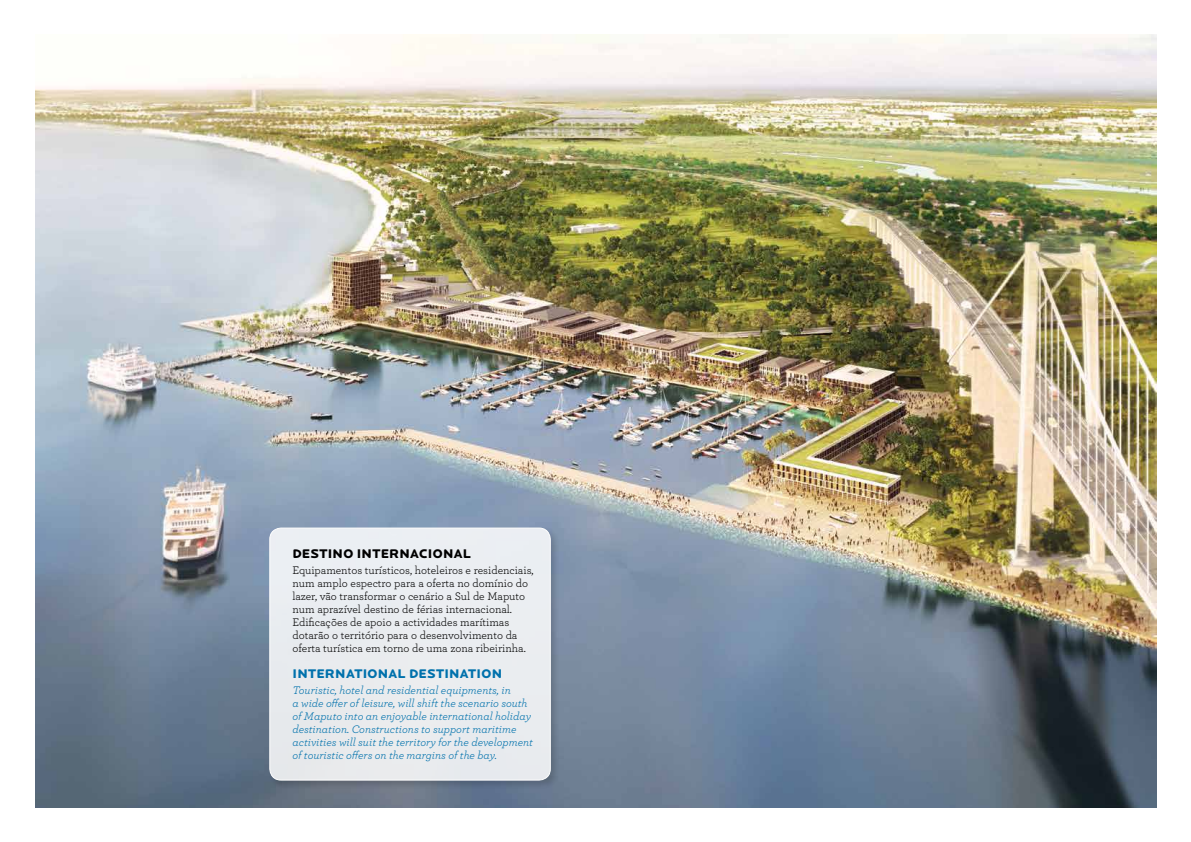
<style>
.page{position:relative;width:1191px;height:842px;background:#fff}
.page>*{position:absolute;margin:0;border:0;box-sizing:border-box;transform-origin:0 0}
.t1{font:900 13px "Locator Display";letter-spacing:.02em;color:#0071ac}
.t2{font:900 13px "Locator Display";letter-spacing:.02em;color:#000}
.t3{font:11.5px/13px "Archer";color:#000}
.t4{font:italic 11.5px/13px "Archer";color:#0071ac}
</style>
<div class="page">
<img style="left:35px;top:34px;width:1122px;height:774px">
<div style="left:268px;top:526px;width:292px;height:264px;background:#000;opacity:.2"></div>
<div style="left:270px;top:528px;width:280px;height:252px;background:#eaedf0;border-radius:11px"></div>
<div style="left:269px;top:528px;width:282px;height:253px;border:1px solid #fff;border-radius:11px"></div>
<p class="t2" style="left:292px;top:546px;width:180px">DESTINO INTERNACIONAL</p>
<p class="t3" style="left:292px;top:563px;width:243px">Equipamentos turísticos, hoteleiros e residenciais, num amplo espectro para a oferta no domínio do lazer, vão transformar o cenário a Sul de Maputo num aprazível destino de férias internacional.<br>Edificações de apoio a actividades marítimas dotarão o território para o desenvolvimento da oferta turística em torno de uma zona ribeirinha.</p>
<p class="t1" style="left:292px;top:666px;width:9px">INT</p>
<p class="t1" style="left:316px;top:666px;width:185px">ERNATIONAL DESTINATION</p>
<p class="t4" style="left:292px;top:683px;width:242px">Touristic, hotel and residential equipments, in<br>a wide offer of leisure, will shift the scenario south of Maputo into an enjoyable international holiday destination. Constructions to support maritime activities will suit the territory for the development of touristic offers on the margins of the bay.</p>
</div>
